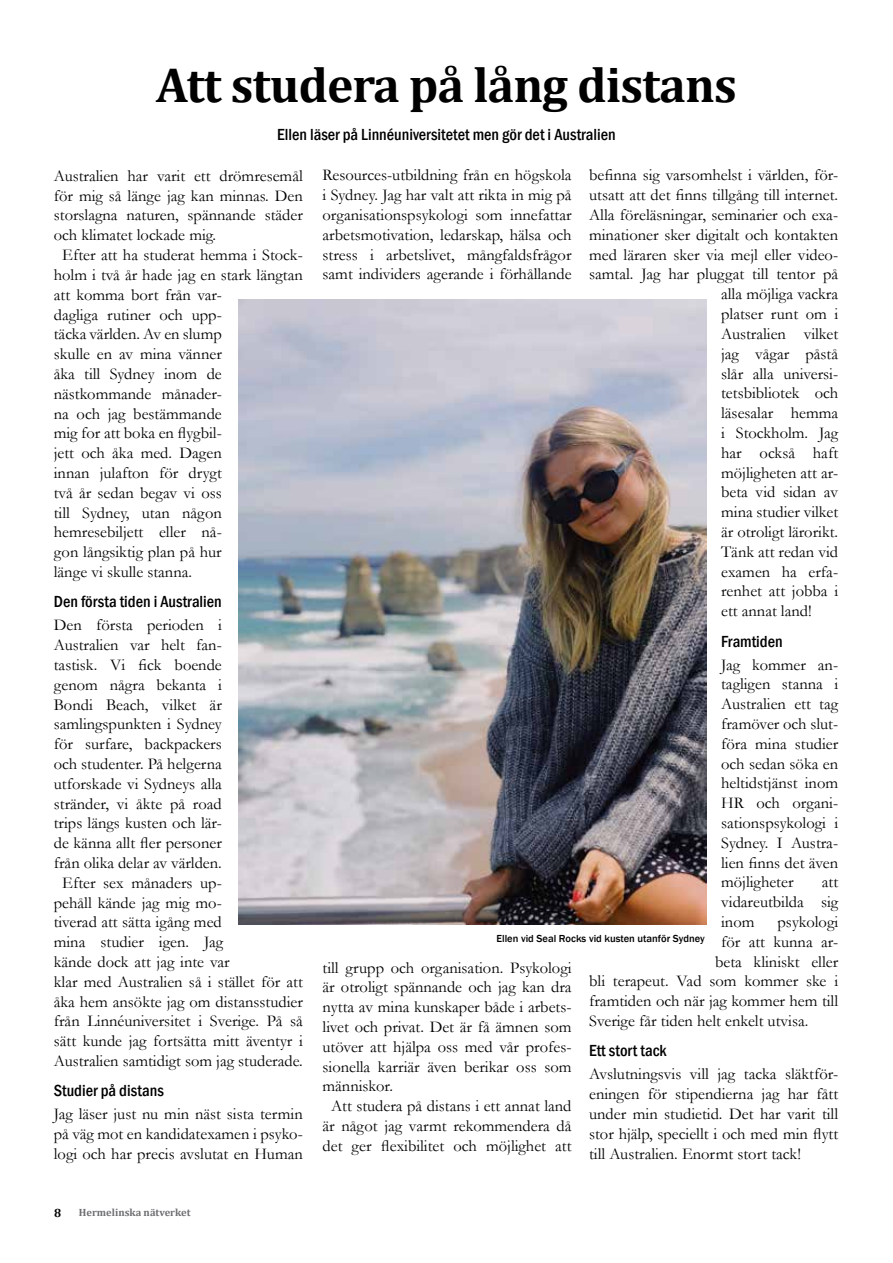
<style>
.page{position:relative;width:893px;height:1263px;background:#fff}
.page>*{position:absolute;margin:0;border:0;box-sizing:border-box;transform-origin:0 0}
.t1{font:700 49.5px "Cambria";letter-spacing:-.02em;color:#000}
.t2{font:16.5px/19.8px "Garamond";color:#000;text-align:justify}
.t3{font:500 condensed 16.5px "Franklin Gothic";color:#000}
.t4{font:700 12px "Cambria";color:#000}
.t5{font:500 10.5px "Franklin Gothic";color:#000}
.t6{font:700 10.5px "Cambria";color:#6d6e70}
</style>
<div class="page">
<img style="left:238px;top:300px;width:469px;height:624px">
<h1 class="t1" style="left:156px;top:50px;width:582px">Att studera på lång distans</h1>
<p class="t3" style="left:277px;top:124px;width:340px">Ellen läser på Linnéuniversitetet men gör det i Australien</p>
<p class="t2" style="left:54px;top:165px;width:250px">Australien har varit ett drömresemål</p>
<p class="t2" style="left:54px;top:185px;width:250px">för mig så länge jag kan minnas. Den</p>
<p class="t2" style="left:54px;top:205px;width:251px">storslagna naturen, spännande städer</p>
<p class="t2" style="left:54px;top:225px;width:164px">och klimatet lockade mig.</p>
<p class="t2" style="left:62px;top:245px;width:242px">Efter att ha studerat hemma i Stock-</p>
<p class="t2" style="left:54px;top:264px;width:251px">holm i två år hade jag en stark längtan</p>
<p class="t2" style="left:54px;top:284px;width:170px">att komma bort från var-</p>
<p class="t2" style="left:54px;top:304px;width:170px">dagliga rutiner och upp-</p>
<p class="t2" style="left:54px;top:324px;width:169px">täcka världen. Av en slump</p>
<p class="t2" style="left:54px;top:344px;width:169px">skulle en av mina vänner</p>
<p class="t2" style="left:54px;top:363px;width:169px">åka till Sydney inom de</p>
<p class="t2" style="left:54px;top:383px;width:170px">nästkommande månader-</p>
<p class="t2" style="left:54px;top:403px;width:170px">na och jag bestämmande</p>
<p class="t2" style="left:54px;top:423px;width:170px">mig for att boka en flygbil-</p>
<p class="t2" style="left:54px;top:443px;width:170px">jett och åka med. Dagen</p>
<p class="t2" style="left:54px;top:462px;width:170px">innan julafton för drygt</p>
<p class="t2" style="left:54px;top:482px;width:170px">två år sedan begav vi oss</p>
<p class="t2" style="left:54px;top:502px;width:170px">till Sydney, utan någon</p>
<p class="t2" style="left:54px;top:522px;width:170px">hemresebiljett eller nå-</p>
<p class="t2" style="left:54px;top:542px;width:169px">gon långsiktig plan på hur</p>
<p class="t2" style="left:54px;top:561px;width:140px">länge vi skulle stanna.</p>
<p class="t3" style="left:54px;top:591px;width:170px">Den första tiden i Australien</p>
<p class="t2" style="left:54px;top:615px;width:170px">Den första perioden i</p>
<p class="t2" style="left:54px;top:635px;width:170px">Australien var helt fan-</p>
<p class="t2" style="left:54px;top:654px;width:170px">tastisk. Vi fick boende</p>
<p class="t2" style="left:54px;top:674px;width:169px">genom några bekanta i</p>
<p class="t2" style="left:54px;top:694px;width:169px">Bondi Beach, vilket är</p>
<p class="t2" style="left:54px;top:714px;width:170px">samlingspunkten i Sydney</p>
<p class="t2" style="left:54px;top:734px;width:170px">för surfare, backpackers</p>
<p class="t2" style="left:54px;top:753px;width:169px">och studenter. På helgerna</p>
<p class="t2" style="left:54px;top:773px;width:169px">utforskade vi Sydneys alla</p>
<p class="t2" style="left:54px;top:793px;width:169px">stränder, vi åkte på road</p>
<p class="t2" style="left:54px;top:813px;width:170px">trips längs kusten och lär-</p>
<p class="t2" style="left:54px;top:833px;width:169px">de känna allt fler personer</p>
<p class="t2" style="left:54px;top:852px;width:169px">från olika delar av världen.</p>
<p class="t2" style="left:62px;top:872px;width:161px">Efter sex månaders up-</p>
<p class="t2" style="left:54px;top:892px;width:170px">pehåll kände jag mig mo-</p>
<p class="t2" style="left:54px;top:912px;width:170px">tiverad att sätta igång med</p>
<p class="t2" style="left:54px;top:932px;width:171px">mina studier igen. Jag</p>
<p class="t2" style="left:54px;top:951px;width:177px">kände dock att jag inte var</p>
<p class="t2" style="left:54px;top:971px;width:250px">klar med Australien så i stället för att</p>
<p class="t2" style="left:54px;top:991px;width:251px">åka hem ansökte jag om distansstudier</p>
<p class="t2" style="left:54px;top:1011px;width:250px">från Linnéuniversitet i Sverige. På så</p>
<p class="t2" style="left:54px;top:1031px;width:251px">sätt kunde jag fortsätta mitt äventyr i</p>
<p class="t2" style="left:54px;top:1050px;width:251px">Australien samtidigt som jag studerade.</p>
<p class="t3" style="left:54px;top:1080px;width:111px">Studier på distans</p>
<p class="t2" style="left:54px;top:1104px;width:251px">Jag läser just nu min näst sista termin på väg mot en kandidatexamen i psyko&shy;logi och har precis avslutat en Human</p>
<p class="t2" style="left:589px;top:165px;width:251px">befinna sig varsomhelst i världen, för-</p>
<p class="t2" style="left:589px;top:185px;width:251px">utsatt att det finns tillgång till internet.</p>
<p class="t2" style="left:589px;top:205px;width:250px">Alla föreläsningar, seminarier och exa-</p>
<p class="t2" style="left:589px;top:224px;width:251px">minationer sker digitalt och kontakten</p>
<p class="t2" style="left:589px;top:244px;width:251px">med läraren sker via mejl eller video-</p>
<p class="t2" style="left:589px;top:264px;width:250px">samtal. Jag har pluggat till tentor på</p>
<p class="t2" style="left:721px;top:284px;width:118px">alla möjliga vackra</p>
<p class="t2" style="left:721px;top:304px;width:118px">platser runt om i</p>
<p class="t2" style="left:721px;top:323px;width:119px">Australien vilket</p>
<p class="t2" style="left:721px;top:343px;width:118px">jag vågar påstå</p>
<p class="t2" style="left:721px;top:363px;width:119px">slår alla universi-</p>
<p class="t2" style="left:721px;top:383px;width:118px">tetsbibliotek och</p>
<p class="t2" style="left:721px;top:403px;width:119px">läsesalar hemma</p>
<p class="t2" style="left:721px;top:422px;width:119px">i Stockholm. Jag</p>
<p class="t2" style="left:721px;top:442px;width:119px">har också haft</p>
<p class="t2" style="left:721px;top:462px;width:119px">möjligheten att ar-</p>
<p class="t2" style="left:721px;top:482px;width:119px">beta vid sidan av</p>
<p class="t2" style="left:721px;top:502px;width:119px">mina studier vilket</p>
<p class="t2" style="left:721px;top:521px;width:118px">är otroligt lärorikt.</p>
<p class="t2" style="left:721px;top:541px;width:119px">Tänk att redan vid</p>
<p class="t2" style="left:721px;top:561px;width:119px">examen ha erfa-</p>
<p class="t2" style="left:721px;top:581px;width:118px">renhet att jobba i</p>
<p class="t2" style="left:721px;top:601px;width:92px">ett annat land!</p>
<p class="t3" style="left:721px;top:630px;width:63px">Framtiden</p>
<p class="t2" style="left:721px;top:654px;width:119px">Jag kommer an&shy;tagligen stanna i Australien ett tag framöver och slut&shy;föra mina studier och sedan söka en heltidstjänst inom HR och organi&shy;sationspsykologi i Sydney. I Austra&shy;lien finns det även möjligheter</p>
<p class="t2" style="left:323px;top:165px;width:250px">Resources-utbildning från en högskola i Sydney. Jag har valt att rikta in mig på organisationspsykologi som innefattar arbetsmotivation, ledarskap, hälsa och stress i arbetslivet, mångfaldsfrågor samt individers agerande i förhållande</p>
<p class="t2" style="left:721px;top:872px;width:119px;text-indent:101px">att vidareutbilda sig inom</p>
<p class="t2" style="left:777px;top:911px;width:62px">psykologi</p>
<p class="t2" style="left:721px;top:931px;width:119px">för att kunna ar-</p>
<p class="t2" style="left:715px;top:951px;width:125px">beta kliniskt eller</p>
<p class="t2" style="left:589px;top:971px;width:250px">bli terapeut. Vad som kommer ske i</p>
<p class="t2" style="left:589px;top:991px;width:251px">framtiden och när jag kommer hem till</p>
<p class="t2" style="left:589px;top:1010px;width:221px">Sverige får tiden helt enkelt utvisa.</p>
<p class="t3" style="left:589px;top:1040px;width:79px">Ett stort tack</p>
<p class="t2" style="left:589px;top:1064px;width:251px">Avslutningsvis vill jag tacka släktför&shy;eningen för stipendierna jag har fått under min studietid. Det har varit till stor hjälp, speciellt i och med min flytt till Australien. Enormt stort tack!</p>
<p class="t5" style="left:496px;top:932px;width:210px">Ellen vid Seal Rocks vid kusten utanför Sydney</p>
<p class="t2" style="left:323px;top:957px;width:251px">till grupp och organisation. Psykologi</p>
<p class="t2" style="left:323px;top:977px;width:250px">är otroligt spännande och jag kan dra</p>
<p class="t2" style="left:323px;top:997px;width:250px">nytta av mina kunskaper både i arbets-</p>
<p class="t2" style="left:323px;top:1016px;width:250px">livet och privat. Det är få ämnen som</p>
<p class="t2" style="left:323px;top:1036px;width:251px">utöver att hjälpa oss med vår profes-</p>
<p class="t2" style="left:323px;top:1056px;width:250px">sionella karriär även berikar oss som</p>
<p class="t2" style="left:323px;top:1076px;width:72px">människor.</p>
<p class="t2" style="left:331px;top:1096px;width:242px">Att studera på distans i ett annat land</p>
<p class="t2" style="left:323px;top:1115px;width:250px">är något jag varmt rekommendera då</p>
<p class="t2" style="left:323px;top:1135px;width:251px">det ger flexibilitet och möjlighet att</p>
<p class="t4" style="left:54px;top:1204px;width:9px">8</p>
<p class="t6" style="left:79px;top:1205px;width:113px">Hermelinska nätverket</p>
</div>
